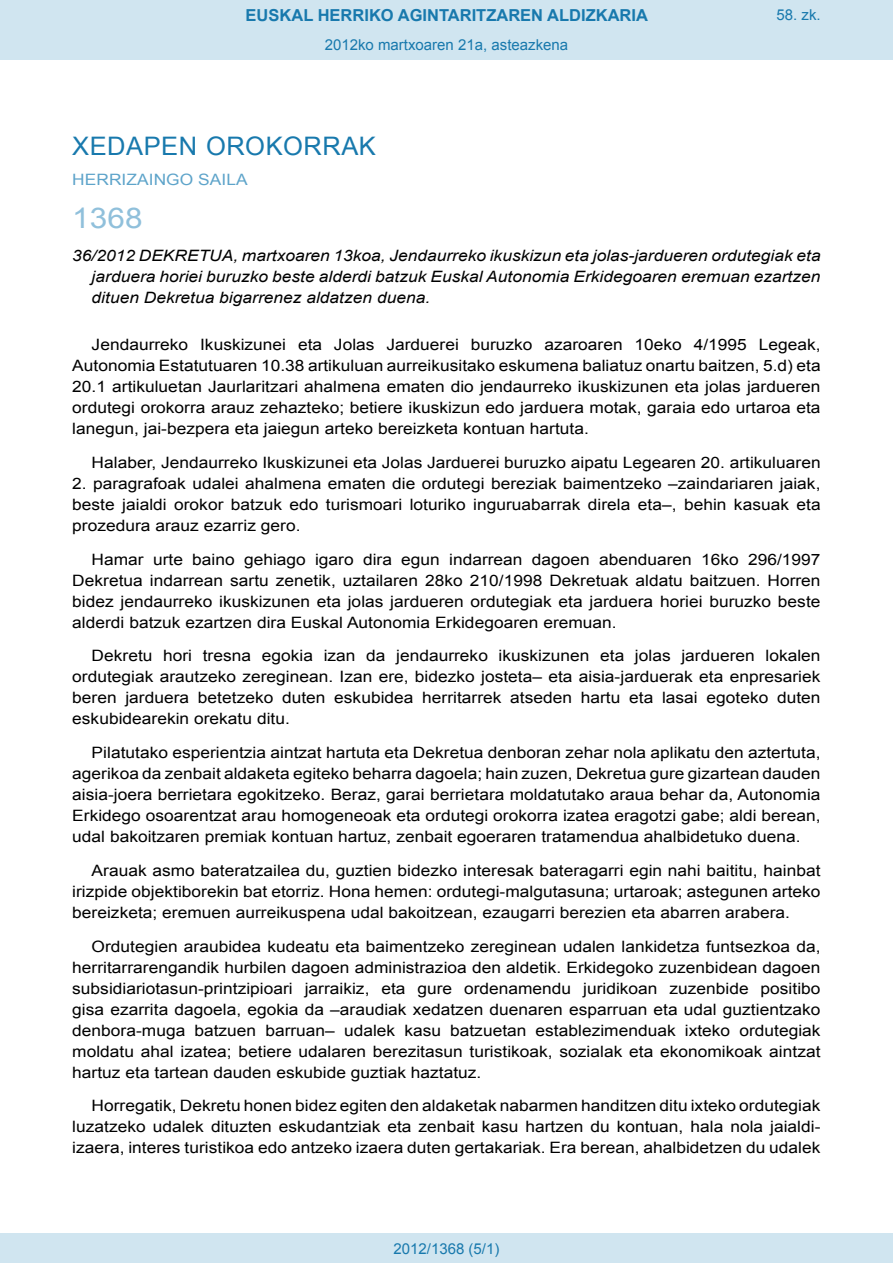
<style>
.page{position:relative;width:893px;height:1263px;background:#fff}
.page>*{position:absolute;margin:0;border:0;box-sizing:border-box;transform-origin:0 0}
.BOPVOrden{font:28.5px "Arial";color:#90c0db;scale:1.11 1}
.BOPVSeccion{font:25.5px "Arial";letter-spacing:.02em;color:#1879ad}
.t1{font:700 16.5px "Arial";color:#1879ad}
.BOPVDetalle{font:15.6px/21px "Arial";color:#000;text-align:justify;scale:1.11 1}
.BOPVTitulo{font:italic 15.6px/21px "Arial";color:#000;text-align:justify;scale:1.11 1}
.BOPVOrganismo{font:15.6px "Arial";letter-spacing:.005em;color:#5ea4ca;scale:1.11 1}
.Paginacion_Centro{font:15px "Arial";color:#1879ad}
</style>
<div class="page">
<div style="left:0;top:0;width:893px;height:60px;background:#d0e5f0"></div>
<div style="left:0;top:1233px;width:893px;height:30px;background:#d0e5f0"></div>
<p class="t1" style="left:246px;top:4px;width:404px">EUSKAL HERRIKO AGINTARITZAREN ALDIZKARIA</p>
<p class="Paginacion_Centro" style="left:325px;top:35px;width:245px">2012ko martxoaren 21a, asteazkena</p>
<p class="Paginacion_Centro" style="left:776px;top:5px;width:46px">58. zk.</p>
<p class="BOPVSeccion" style="left:72px;top:129px;width:305px">XEDAPEN OROKORRAK</p>
<p class="BOPVOrganismo" style="left:72px;top:169px;width:159px">HERRIZAINGO SAILA</p>
<p class="BOPVOrden" style="left:72px;top:199px;width:65px">1368</p>
<p class="BOPVTitulo" style="left:92px;top:246px;width:658px;text-indent:-19px">36/2012 DEKRETUA, martxoaren 13koa, Jendaurreko ikuskizun eta jolas-jardueren ordutegiak eta jarduera horiei buruzko beste alderdi batzuk Euskal Autonomia Erkidegoaren eremuan ezartzen dituen Dekretua bigarrenez aldatzen duena.</p>
<p class="BOPVDetalle" style="left:72px;top:334px;width:676px;text-indent:19px">Jendaurreko Ikuskizunei eta Jolas Jarduerei buruzko azaroaren 10eko 4/1995 Legeak, Autonomia Estatutuaren 10.38 artikuluan aurreikusitako eskumena baliatuz onartu baitzen, 5.d) eta 20.1 artikuluetan Jaurlaritzari ahalmena ematen dio jendaurreko ikuskizunen eta jolas jardueren ordutegi orokorra arauz zehazteko; betiere ikuskizun edo jarduera motak, garaia edo urtaroa eta lanegun, jai-bezpera eta jaiegun arteko bereizketa kontuan hartuta.</p>
<p class="BOPVDetalle" style="left:92px;top:452px;width:658px">Halaber, Jendaurreko Ikuskizunei eta Jolas Jarduerei buruzko aipatu Legearen 20. artikuluaren</p>
<p class="BOPVDetalle" style="left:72px;top:473px;width:676px">2. paragrafoak udalei ahalmena ematen die ordutegi bereziak baimentzeko –zaindariaren jaiak, beste jaialdi orokor batzuk edo turismoari loturiko inguruabarrak direla eta–, behin kasuak eta prozedura arauz ezarriz gero.</p>
<p class="BOPVDetalle" style="left:72px;top:549px;width:676px;text-indent:19px">Hamar urte baino gehiago igaro dira egun indarrean dagoen abenduaren 16ko 296/1997<br>Dekretua indarrean sartu zenetik, uztailaren 28ko 210/1998 Dekretuak aldatu baitzuen. Horren bidez jendaurreko ikuskizunen eta jolas jardueren ordutegiak eta jarduera horiei buruzko beste alderdi batzuk ezartzen dira Euskal Autonomia Erkidegoaren eremuan.</p>
<p class="BOPVDetalle" style="left:72px;top:645px;width:676px;text-indent:19px">Dekretu hori tresna egokia izan da jendaurreko ikuskizunen eta jolas jardueren lokalen ordutegiak arautzeko zereginean. Izan ere, bidezko josteta– eta aisia-jarduerak eta enpresariek beren jarduera betetzeko duten eskubidea herritarrek atseden hartu eta lasai egoteko duten eskubidearekin orekatu ditu.</p>
<p class="BOPVDetalle" style="left:72px;top:742px;width:676px;text-indent:19px">Pilatutako esperientzia aintzat hartuta eta Dekretua denboran zehar nola aplikatu den aztertuta, agerikoa da zenbait aldaketa egiteko beharra dagoela; hain zuzen, Dekretua gure gizartean dauden aisia-joera berrietara egokitzeko. Beraz, garai berrietara moldatutako araua behar da, Autonomia Erkidego osoarentzat arau homogeneoak eta ordutegi orokorra izatea eragotzi gabe; aldi berean, udal bakoitzaren premiak kontuan hartuz, zenbait egoeraren tratamendua ahalbidetuko duena.</p>
<p class="BOPVDetalle" style="left:72px;top:860px;width:676px;text-indent:19px">Arauak asmo bateratzailea du, guztien bidezko interesak bateragarri egin nahi baititu, hainbat irizpide objektiborekin bat etorriz. Hona hemen: ordutegi-malgutasuna; urtaroak; astegunen arteko bereizketa; eremuen aurreikuspena udal bakoitzean, ezaugarri berezien eta abarren arabera.</p>
<p class="BOPVDetalle" style="left:72px;top:936px;width:676px;text-indent:19px">Ordutegien araubidea kudeatu eta baimentzeko zereginean udalen lankidetza funtsezkoa da, herritarrarengandik hurbilen dagoen administrazioa den aldetik. Erkidegoko zuzenbidean dagoen subsidiariotasun-printzipioari jarraikiz, eta gure ordenamendu juridikoan zuzenbide positibo gisa ezarrita dagoela, egokia da –araudiak xedatzen duenaren esparruan eta udal guztientzako denbora-muga batzuen barruan– udalek kasu batzuetan establezimenduak ixteko ordutegiak moldatu ahal izatea; betiere udalaren berezitasun turistikoak, sozialak eta ekonomikoak aintzat hartuz eta tartean dauden eskubide guztiak haztatuz.</p>
<p class="BOPVDetalle" style="left:72px;top:1095px;width:676px;text-indent:19px">Horregatik, Dekretu honen bidez egiten den aldaketak nabarmen handitzen ditu ixteko ordutegiak luzatzeko udalek dituzten eskudantziak eta zenbait kasu hartzen du kontuan, hala nola jaialdi&shy;izaera, interes turistikoa edo antzeko izaera duten gertakariak. Era berean, ahalbidetzen du udalek</p>
<p class="Paginacion_Centro" style="left:393px;top:1238px;width:107px">2012/1368 (5/1)</p>
</div>
